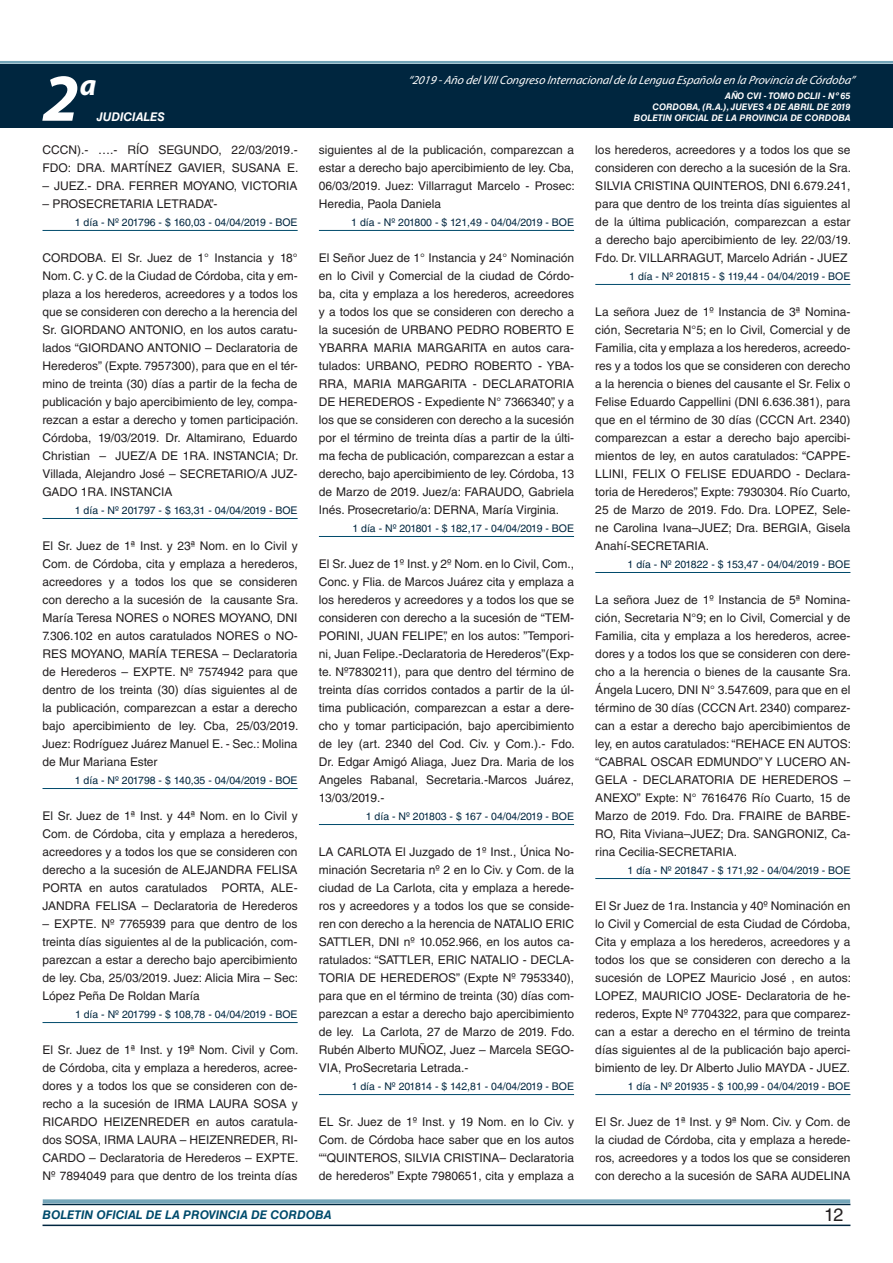
<style>
.page{position:relative;width:893px;height:1263px;background:#fff}
.page>*{position:absolute;margin:0;border:0;box-sizing:border-box;transform-origin:0 0}
.t1{font:italic 700 67.5px "Myriad Pro";color:#fff}
.t2{font:italic 700 30px "Myriad Pro";color:#fff}
.t3{font:18px "Helvetica LT Std";color:#231f20}
.t4{font:12px/18px "Helvetica LT Std";color:#231f20;text-align:justify}
.t5{font:italic 12px "Myriad Pro";color:#fff}
.t6{font:italic 700 12px "Helvetica LT Std";color:#004b6c}
.t7{font:italic 700 12px "Helvetica LT Std";color:#fff}
.t8{font:10.5px "Helvetica LT Std";color:#00263f}
.t9{font:italic 700 9px/10.8px "Helvetica LT Std";color:#fff;text-align:right}
</style>
<div class="page">
<div style="left:0;top:61px;width:893px;height:6px;background:#fff;opacity:.75"></div>
<div style="left:0;top:64px;width:893px;height:64px;background:#00263f"></div>
<hr style="left:43px;top:1224px;width:807px;height:2px;background:#00263f">
<div style="left:42px;top:1198px;width:809px;height:8px;background:#fff;opacity:.75"></div>
<hr style="left:43px;top:230px;width:255px;height:1px;background:#004b6c">
<hr style="left:43px;top:518px;width:255px;height:1px;background:#004b6c">
<hr style="left:43px;top:788px;width:255px;height:1px;background:#004b6c">
<hr style="left:43px;top:1022px;width:255px;height:1px;background:#004b6c">
<hr style="left:319px;top:230px;width:255px;height:1px;background:#004b6c">
<hr style="left:319px;top:536px;width:255px;height:1px;background:#004b6c">
<hr style="left:319px;top:824px;width:255px;height:1px;background:#004b6c">
<hr style="left:319px;top:1094px;width:255px;height:1px;background:#004b6c">
<hr style="left:595px;top:284px;width:255px;height:1px;background:#004b6c">
<hr style="left:595px;top:572px;width:255px;height:1px;background:#004b6c">
<hr style="left:595px;top:878px;width:255px;height:1px;background:#004b6c">
<hr style="left:595px;top:1094px;width:255px;height:1px;background:#004b6c">
<h2 class="t2" style="left:80px;top:66px;width:18px">a</h2>
<p class="t5" style="left:408px;top:72px;width:448px">“2019 -Año delVIIICongreso Internacionalde la Lengua Esp añola en la Provincia de Córdoba”</p>
<h1 class="t1" style="left:43px;top:54px;width:38px">2</h1>
<p class="t9" style="left:653px;top:91px;width:199px">AÑO CVI - TOMO DCLII - Nº 65<br>CORDOBA, (R.A.), JUEVES 4 DE ABRIL DE 2019</p>
<p class="t7" style="left:97px;top:110px;width:70px">JUDICIALES</p>
<p class="t9" style="left:634px;top:112px;width:218px">BOLETIN OFICIAL DE LA PROVINCIA DE CORDOBA</p>
<p class="t4" style="left:43px;top:141px;width:257px">CCCN).- ….- RÍO SEGUNDO, 22/03/2019.-<br>FDO: DRA. MARTÍNEZ GAVIER, SUSANA E.</p>
<p class="t4" style="left:43px;top:177px;width:257px">– JUEZ.- DRA. FERRER MOYANO, VICTORIA</p>
<p class="t4" style="left:43px;top:195px;width:176px">– PROSECRETARIA LETRADA”.-</p>
<p class="t8" style="left:75px;top:216px;width:224px">1 día - Nº 201796 - $ 160,03 - 04/04/2019 - BOE</p>
<p class="t4" style="left:43px;top:249px;width:257px">CORDOBA. El Sr. Juez de 1° Instancia y 18° Nom. C. y C. de la Ciudad de Córdoba, cita y em&shy;plaza a los herederos, acreedores y a todos los que se consideren con derecho a la herencia del Sr. GIORDANO ANTONIO, en los autos caratu&shy;lados “GIORDANO ANTONIO – Declaratoria de Herederos” (Expte. 7957300), para que en el tér&shy;mino de treinta (30) días a partir de la fecha de publicación y bajo apercibimiento de ley, compa&shy;rezcan a estar a derecho y tomen participación.<br>Córdoba, 19/03/2019. Dr. Altamirano, Eduardo Christian – JUEZ/A DE 1RA. INSTANCIA; Dr.<br>Villada, Alejandro José – SECRETARIO/A JUZ-GADO 1RA. INSTANCIA</p>
<p class="t8" style="left:75px;top:504px;width:224px">1 día - Nº 201797 - $ 163,31 - 04/04/2019 - BOE</p>
<p class="t4" style="left:43px;top:537px;width:257px">El Sr. Juez de 1ª Inst. y 23ª Nom. en lo Civil y Com. de Córdoba, cita y emplaza a herederos, acreedores y a todos los que se consideren con derecho a la sucesión de la causante Sra.<br>María Teresa NORES o NORES MOYANO, DNI 7.306.102 en autos caratulados NORES o NO-RES MOYANO, MARÍA TERESA – Declaratoria de Herederos – EXPTE. Nº 7574942 para que dentro de los treinta (30) días siguientes al de la publicación, comparezcan a estar a derecho bajo apercibimiento de ley. Cba, 25/03/2019.<br>Juez: Rodríguez Juárez Manuel E. - Sec.: Molina de Mur Mariana Ester</p>
<p class="t8" style="left:75px;top:774px;width:224px">1 día - Nº 201798 - $ 140,35 - 04/04/2019 - BOE</p>
<p class="t4" style="left:43px;top:807px;width:257px">El Sr. Juez de 1ª Inst. y 44ª Nom. en lo Civil y Com. de Córdoba, cita y emplaza a herederos, acreedores y a todos los que se consideren con derecho a la sucesión de ALEJANDRA FELISA PORTA en autos caratulados PORTA, ALE-JANDRA FELISA – Declaratoria de Herederos</p>
<p class="t4" style="left:43px;top:915px;width:257px">– EXPTE. Nº 7765939 para que dentro de los treinta días siguientes al de la publicación, com&shy;parezcan a estar a derecho bajo apercibimiento de ley. Cba, 25/03/2019. Juez: Alicia Mira – Sec:<br>López Peña De Roldan María</p>
<p class="t8" style="left:75px;top:1008px;width:224px">1 día - Nº 201799 - $ 108,78 - 04/04/2019 - BOE</p>
<p class="t4" style="left:43px;top:1041px;width:257px">El Sr. Juez de 1ª Inst. y 19ª Nom. Civil y Com. de Córdoba, cita y emplaza a herederos, acree&shy;dores y a todos los que se consideren con de&shy;recho a la sucesión de IRMA LAURA SOSA y RICARDO HEIZENREDER en autos caratula&shy;dos SOSA, IRMA LAURA – HEIZENREDER, RI-CARDO – Declaratoria de Herederos – EXPTE.<br>Nº 7894049 para que dentro de los treinta días</p>
<p class="t4" style="left:319px;top:141px;width:257px">siguientes al de la publicación, comparezcan a estar a derecho bajo apercibimiento de ley. Cba, 06/03/2019. Juez: Villarragut Marcelo - Prosec:<br>Heredia, Paola Daniela</p>
<p class="t8" style="left:351px;top:216px;width:224px">1 día - Nº 201800 - $ 121,49 - 04/04/2019 - BOE</p>
<p class="t4" style="left:319px;top:249px;width:257px">El Señor Juez de 1° Instancia y 24° Nominación en lo Civil y Comercial de la ciudad de Córdo&shy;ba, cita y emplaza a los herederos, acreedores y a todos los que se consideren con derecho a la sucesión de URBANO PEDRO ROBERTO E YBARRA MARIA MARGARITA en autos cara&shy;tulados: URBANO, PEDRO ROBERTO - YBA-RRA, MARIA MARGARITA - DECLARATORIA DE HEREDEROS - Expediente N° 7366340”, y a los que se consideren con derecho a la sucesión por el término de treinta días a partir de la últi&shy;ma fecha de publicación, comparezcan a estar a derecho, bajo apercibimiento de ley. Córdoba, 13 de Marzo de 2019. Juez/a: FARAUDO, Gabriela Inés. Prosecretario/a: DERNA, María Virginia.</p>
<p class="t8" style="left:352px;top:522px;width:223px">1 día - Nº 201801 - $ 182,17 - 04/04/2019 - BOE</p>
<p class="t4" style="left:319px;top:555px;width:257px">El Sr. Juez de 1º Inst. y 2º Nom. en lo Civil, Com., Conc. y Flia. de Marcos Juárez cita y emplaza a los herederos y acreedores y a todos los que se consideren con derecho a la sucesión de “TEM-PORINI, JUAN FELIPE”, en los autos: ”Tempori&shy;ni, Juan Felipe.-Declaratoria de Herederos”(Exp&shy;te. Nº7830211), para que dentro del término de treinta días corridos contados a partir de la úl&shy;tima publicación, comparezcan a estar a dere&shy;cho y tomar participación, bajo apercibimiento de ley (art. 2340 del Cod. Civ. y Com.).- Fdo.<br>Dr. Edgar Amigó Aliaga, Juez Dra. Maria de los Angeles Rabanal, Secretaria.-Marcos Juárez, 13/03/2019.-</p>
<p class="t8" style="left:366px;top:810px;width:210px">1 día - Nº 201803 - $ 167 - 04/04/2019 - BOE</p>
<p class="t4" style="left:319px;top:843px;width:257px">LA CARLOTA El Juzgado de 1º Inst., Única No&shy;minación Secretaria nº 2 en lo Civ. y Com. de la ciudad de La Carlota, cita y emplaza a herede&shy;ros y acreedores y a todos los que se conside&shy;ren con derecho a la herencia de NATALIO ERIC SATTLER, DNI nº 10.052.966, en los autos ca&shy;ratulados: “SATTLER, ERIC NATALIO - DECLA-TORIA DE HEREDEROS” (Expte Nº 7953340), para que en el término de treinta (30) días com&shy;parezcan a estar a derecho bajo apercibimiento de ley. La Carlota, 27 de Marzo de 2019. Fdo.<br>Rubén Alberto MUÑOZ, Juez – Marcela SEGO-VIA, ProSecretaria Letrada.-</p>
<p class="t8" style="left:352px;top:1080px;width:224px">1 día - Nº 201814 - $ 142,81 - 04/04/2019 - BOE</p>
<p class="t4" style="left:319px;top:1113px;width:257px">EL Sr. Juez de 1º Inst. y 19 Nom. en lo Civ. y Com. de Córdoba hace saber que en los autos ““QUINTEROS, SILVIA CRISTINA– Declaratoria de herederos” Expte 7980651, cita y emplaza a</p>
<p class="t4" style="left:595px;top:141px;width:257px">los herederos, acreedores y a todos los que se consideren con derecho a la sucesión de la Sra.<br>SILVIA CRISTINA QUINTEROS, DNI 6.679.241, para que dentro de los treinta días siguientes al de la última publicación, comparezcan a estar a derecho bajo apercibimiento de ley. 22/03/19.<br>Fdo. Dr. VILLARRAGUT, Marcelo Adrián - JUEZ</p>
<p class="t8" style="left:629px;top:270px;width:223px">1 día - Nº 201815 - $ 119,44 - 04/04/2019 - BOE</p>
<p class="t4" style="left:595px;top:303px;width:257px">La señora Juez de 1º Instancia de 3ª Nomina&shy;ción, Secretaria N°5; en lo Civil, Comercial y de Familia, cita y emplaza a los herederos, acreedo&shy;res y a todos los que se consideren con derecho a la herencia o bienes del causante el Sr. Felix o Felise Eduardo Cappellini (DNI 6.636.381), para que en el término de 30 días (CCCN Art. 2340) comparezcan a estar a derecho bajo apercibi&shy;mientos de ley, en autos caratulados: “CAPPE-LLINI, FELIX O FELISE EDUARDO - Declara&shy;toria de Herederos”, Expte: 7930304. Río Cuarto, 25 de Marzo de 2019. Fdo. Dra. LOPEZ, Sele&shy;ne Carolina Ivana–JUEZ; Dra. BERGIA, Gisela Anahí-SECRETARIA.</p>
<p class="t8" style="left:628px;top:558px;width:224px">1 día - Nº 201822 - $ 153,47 - 04/04/2019 - BOE</p>
<p class="t4" style="left:595px;top:591px;width:257px">La señora Juez de 1º Instancia de 5ª Nomina&shy;ción, Secretaria N°9; en lo Civil, Comercial y de Familia, cita y emplaza a los herederos, acree&shy;dores y a todos los que se consideren con dere&shy;cho a la herencia o bienes de la causante Sra.<br>Ángela Lucero, DNI N° 3.547.609, para que en el término de 30 días (CCCN Art. 2340) comparez&shy;can a estar a derecho bajo apercibimientos de ley, en autos caratulados: “REHACE EN AUTOS: “CABRAL OSCAR EDMUNDO” Y LUCERO AN-GELA - DECLARATORIA DE HEREDEROS – ANEXO” Expte: N° 7616476 Río Cuarto, 15 de Marzo de 2019. Fdo. Dra. FRAIRE de BARBE-RO, Rita Viviana–JUEZ; Dra. SANGRONIZ, Ca&shy;rina Cecilia-SECRETARIA.</p>
<p class="t8" style="left:628px;top:864px;width:224px">1 día - Nº 201847 - $ 171,92 - 04/04/2019 - BOE</p>
<p class="t4" style="left:595px;top:897px;width:257px">El Sr Juez de 1ra. Instancia y 40º Nominación en lo Civil y Comercial de esta Ciudad de Córdoba, Cita y emplaza a los herederos, acreedores y a todos los que se consideren con derecho a la sucesión de LOPEZ Mauricio José , en autos:<br>LOPEZ, MAURICIO JOSE- Declaratoria de he&shy;rederos, Expte Nº 7704322, para que comparez&shy;can a estar a derecho en el término de treinta días siguientes al de la publicación bajo aperci&shy;bimiento de ley. Dr Alberto Julio MAYDA - JUEZ.</p>
<p class="t8" style="left:628px;top:1080px;width:224px">1 día - Nº 201935 - $ 100,99 - 04/04/2019 - BOE</p>
<p class="t4" style="left:595px;top:1113px;width:257px">El Sr. Juez de 1ª Inst. y 9ª Nom. Civ. y Com. de la ciudad de Córdoba, cita y emplaza a herede&shy;ros, acreedores y a todos los que se consideren con derecho a la sucesión de SARA AUDELINA</p>
<p class="t6" style="left:43px;top:1208px;width:290px">BOLETIN OFICIAL DE LA PROVINCIA DE CORDOBA</p>
<h3 class="t3" style="left:824px;top:1204px;width:21px">12</h3>
</div>
